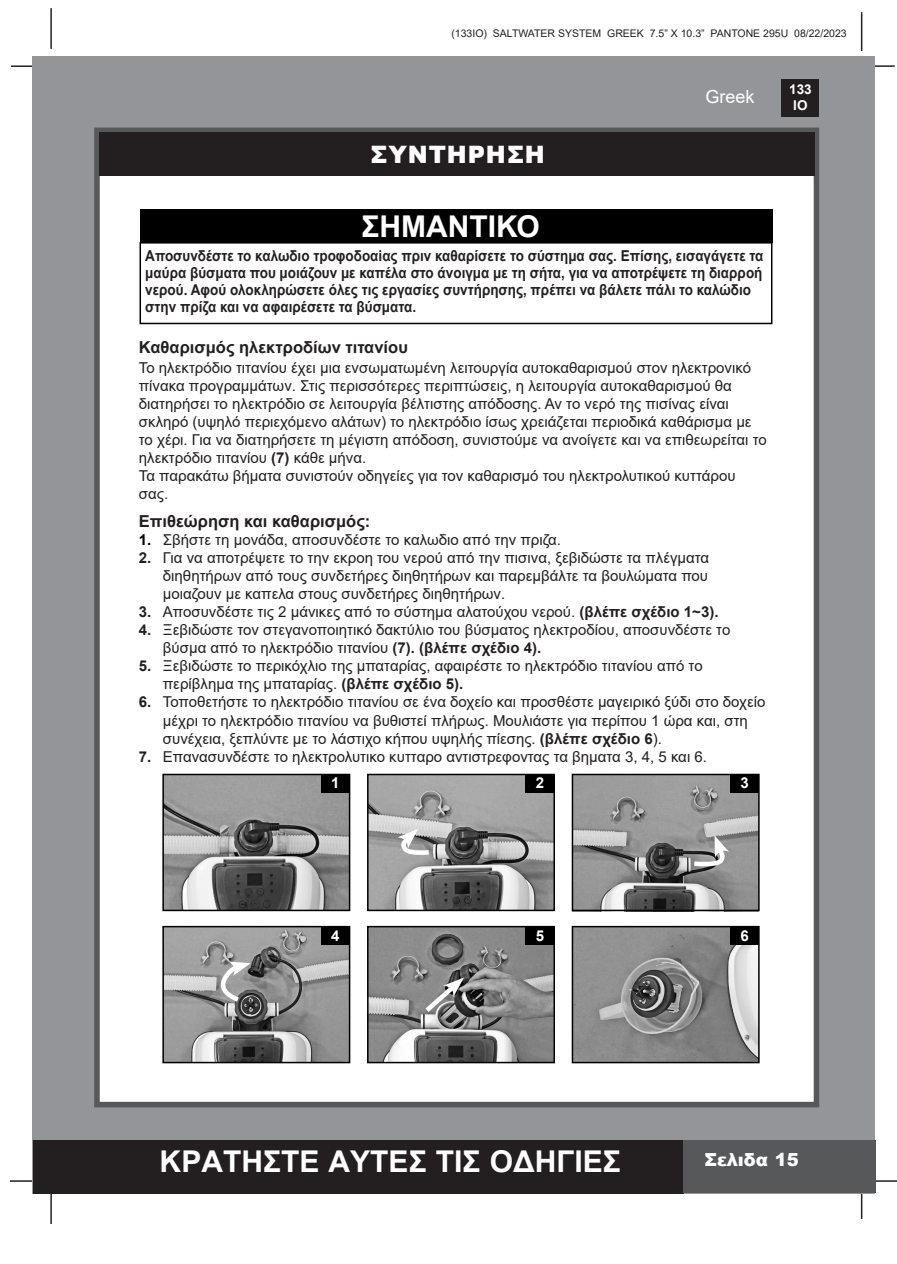
<style>
.page{position:relative;width:897px;height:1264px;background:#fff}
.page>*{position:absolute;margin:0;border:0;box-sizing:border-box;transform-origin:0 0}
.Paragraph_Style1{font:700 30px "Arial";color:#fff}
.t1{font:900 24px "Arial";letter-spacing:.035em;color:#fff}
.t2{font:900 18px "Arial";color:#fff}
.t3{font:18px "Arial";color:#fff}
.Paragraph_Style5{font:700 16.5px "Arial";color:#231f20}
.Paragraph_Style17{font:700 16.5px "Arial";color:#231f20}
.Paragraph_Style1-2{font:15px "Arial";color:#231f20}
.Paragraph_Style5-2{font:700 15px/17.1px "Arial";color:#231f20;scale:.9 1}
.Paragraph_Style139{font:15px "Arial";color:#231f20}
.Paragraph_Style1-3{font:700 15px "Arial";color:#fff}
.t4{font:700 13.5px/16.2px "Arial";color:#fff;text-align:center}
.t5{font:10.5px "Arial";color:#231f20}
.s1{font-weight:700}
.s2{font-weight:700;color:#000}
</style>
<div class="page">
<hr style="left:50px;top:8px;width:2px;height:41px;background:#231f20">
<hr style="left:860px;top:12px;width:2px;height:39px;background:#231f20">
<hr style="left:11px;top:65px;width:31px;height:2px;background:#231f20">
<hr style="left:863px;top:65px;width:31px;height:2px;background:#231f20">
<hr style="left:865px;top:1180px;width:31px;height:1px;background:#231f20">
<hr style="left:860px;top:1189px;width:2px;height:30px;background:#231f20">
<hr style="left:50px;top:1193px;width:2px;height:31px;background:#231f20">
<hr style="left:10px;top:1180px;width:31px;height:1px;background:#231f20">
<div style="left:33px;top:56px;width:842px;height:1137px;background:#939598"></div>
<div style="left:781px;top:79px;width:38px;height:38px;background:#231f20"></div>
<div style="left:33px;top:1140px;width:650px;height:53px;background:#231f20"></div>
<div style="left:682px;top:1140px;width:193px;height:53px;background:#57585a"></div>
<div style="left:94px;top:128px;width:725px;height:979px;background:#fff;border:6px solid #57585a"></div>
<div style="left:99px;top:132px;width:715px;height:44px;background:#231f20"></div>
<div style="left:139px;top:209px;width:633px;height:34px;background:#000"></div>
<div style="left:139px;top:242px;width:633px;height:82px;border:2px solid #000"></div>
<img style="left:165px;top:777px;width:182px;height:131px">
<div style="left:162px;top:774px;width:188px;height:137px;border:2px solid #000"></div>
<div style="left:321px;top:775px;width:28px;height:17px;background:#000"></div>
<img style="left:574px;top:929px;width:182px;height:131px">
<div style="left:571px;top:926px;width:188px;height:137px;border:2px solid #000"></div>
<div style="left:730px;top:927px;width:28px;height:17px;background:#000"></div>
<img style="left:370px;top:929px;width:182px;height:131px">
<div style="left:367px;top:926px;width:188px;height:137px;border:2px solid #000"></div>
<div style="left:526px;top:927px;width:28px;height:17px;background:#000"></div>
<svg style="left:420px;top:977px;width:44px;height:39px;background:#8e8e8e"></svg>
<img style="left:165px;top:929px;width:182px;height:131px">
<div style="left:162px;top:926px;width:188px;height:137px;border:2px solid #000"></div>
<div style="left:321px;top:927px;width:28px;height:17px;background:#000"></div>
<svg style="left:221px;top:961px;width:30px;height:45px"></svg>
<img style="left:370px;top:777px;width:182px;height:131px">
<div style="left:367px;top:774px;width:188px;height:137px;border:2px solid #000"></div>
<div style="left:526px;top:775px;width:28px;height:17px;background:#000"></div>
<svg style="left:396px;top:829px;width:37px;height:28px"></svg>
<img style="left:574px;top:777px;width:182px;height:131px">
<div style="left:571px;top:774px;width:188px;height:137px;border:2px solid #000"></div>
<div style="left:730px;top:775px;width:28px;height:17px;background:#000"></div>
<svg style="left:689px;top:835px;width:40px;height:33px"></svg>
<p class="t5" style="left:451px;top:26px;width:397px">(133IO) SALTWATER SYSTEM GREEK 7.5” X 10.3” PANTONE 295U 08/22/2023</p>
<p class="t1" style="left:370px;top:137px;width:176px">ΣΥΝΤΗΡΗΣΗ</p>
<p class="t3" style="left:705px;top:84px;width:51px">Greek</p>
<p class="Paragraph_Style1" style="left:361px;top:206px;width:180px">ΣΗΜΑΝΤΙΚΟ</p>
<p class="Paragraph_Style5-2" style="left:145px;top:247px;width:688px">Αποσυνδέστε το καλωδιο τpoφoδoαiας πριν καθαρίσετε το σύστημα σας. Επίσης, εισαγάγετε τα μαύρα βύσματα που μοιάζουν με καπέλα στο άνοιγμα με τη σήτα, για να αποτρέψετε τη διαρροή νερού. Αφού ολοκληρώσετε όλες τις εργασίες συντήρησης, πρέπει να βάλετε πάλι το καλώδιο στην πρίζα και να αφαιρέσετε τα βύσματα.</p>
<p class="Paragraph_Style5" style="left:139px;top:335px;width:270px">Καθαρισμός ηλεκτροδίων τιτανίου</p>
<p class="Paragraph_Style1-2" style="left:139px;top:357px;width:613px">Το ηλεκτρόδιο τιτανίου έχει μια ενσωματωμένη λειτουργία αυτοκαθαρισμού στον ηλεκτρονικό</p>
<p class="Paragraph_Style1-2" style="left:139px;top:375px;width:594px">πίνακα προγραμμάτων. Στις περισσότερες περιπτώσεις, η λειτουργία αυτοκαθαρισμού θα</p>
<p class="Paragraph_Style1-2" style="left:139px;top:393px;width:591px">διατηρήσει το ηλεκτρόδιο σε λειτουργία βέλτιστης απόδοσης. Αν το νερό της πισίνας είναι</p>
<p class="Paragraph_Style1-2" style="left:139px;top:411px;width:614px">σκληρό (υψηλό περιεχόμενο αλάτων) το ηλεκτρόδιο ίσως χρειάζεται περιοδικά καθάρισμα με</p>
<p class="Paragraph_Style1-2" style="left:139px;top:429px;width:629px">το χέρι. Για να διατηρήσετε τη μέγιστη απόδοση, συνιστούμε να ανοίγετε και να επιθεωρείται το</p>
<p class="Paragraph_Style1-2" style="left:139px;top:447px;width:229px">ηλεκτρόδιο τιτανίου <span class="s1">(7)</span> κάθε μήνα.</p>
<p class="Paragraph_Style1-2" style="left:139px;top:465px;width:598px">Τα παρακάτω βήματα συνιστούν οδηγείες για τον καθαρισμό του ηλεκτρολυτικού κυττάρου</p>
<p class="Paragraph_Style1-2" style="left:139px;top:483px;width:31px">σας.</p>
<p class="Paragraph_Style17" style="left:139px;top:510px;width:233px">Επιθεώρηση και καθαρισμός:</p>
<p class="Paragraph_Style1-2" style="left:139px;top:530px;width:423px"><span class="s2">1.</span> Σβήστε τη μονάδα, αποσυνδέστε το καλωδιο από την πριζα.</p>
<p class="Paragraph_Style1-2" style="left:139px;top:548px;width:571px"><span class="s1">2.</span> Για να αποτρέψετε το την εκροη του νερού από την πισινα, ξεβιδώστε τα πλέγματα</p>
<p class="Paragraph_Style1-2" style="left:163px;top:566px;width:546px">διηθητήρων από τους συνδετήρες διηθητήρων και παρεμβάλτε τα βουλώματα που</p>
<p class="Paragraph_Style1-2" style="left:163px;top:584px;width:344px">μοιαζουν με καπελα στους συνδετήρες διηθητήρων.</p>
<p class="Paragraph_Style1-2" style="left:139px;top:602px;width:581px"><span class="s1">3.</span> Αποσυνδέστε τις 2 μάνικες από το σύστημα αλατούχου νερού. <span class="s1">(βλέπε σχέδιο 1~3).</span></p>
<p class="Paragraph_Style1-2" style="left:139px;top:620px;width:593px"><span class="s1">4.</span> Ξεβιδώστε τον στεγανοποιητικό δακτύλιο του βύσματος ηλεκτροδίου, αποσυνδέστε το</p>
<p class="Paragraph_Style1-2" style="left:163px;top:638px;width:380px">βύσμα από το ηλεκτρόδιο τιτανίου <span class="s1">(7). (βλέπε σχέδιο 4).</span></p>
<p class="Paragraph_Style1-2" style="left:139px;top:656px;width:565px"><span class="s1">5.</span> Ξεβιδώστε το περικόχλιο της μπαταρίας, αφαιρέστε το ηλεκτρόδιο τιτανίου από το</p>
<p class="Paragraph_Style1-2" style="left:163px;top:674px;width:302px">περίβλημα της μπαταρίας. <span class="s1">(βλέπε σχέδιο 5).</span></p>
<p class="Paragraph_Style1-2" style="left:139px;top:692px;width:628px"><span class="s1">6.</span> Τοποθετήστε το ηλεκτρόδιο τιτανίου σε ένα δοχείο και προσθέστε μαγειρικό ξύδι στο δοχείο</p>
<p class="Paragraph_Style1-2" style="left:163px;top:710px;width:586px">μέχρι το ηλεκτρόδιο τιτανίου να βυθιστεί πλήρως. Μουλιάστε για περίπου 1 ώρα και, στη</p>
<p class="Paragraph_Style1-2" style="left:163px;top:728px;width:500px">συνέχεια, ξεπλύντε με το λάστιχο κήπου υψηλής πίεσης. <span class="s1">(βλέπε σχέδιο 6</span>).</p>
<p class="Paragraph_Style139" style="left:139px;top:746px;width:569px"><span class="s1">7.</span> Επανασυνδέστε το ηλεκτρολυτικο κυτταρο αντιστρεφοντας τα βηματα 3, 4, 5 και 6.</p>
<p class="Paragraph_Style1-3" style="left:331px;top:772px;width:10px">1</p>
<p class="Paragraph_Style1-3" style="left:535px;top:772px;width:10px">2</p>
<p class="Paragraph_Style1-3" style="left:740px;top:772px;width:10px">3</p>
<p class="t4" style="left:789px;top:81px;width:24px">133<br>IO</p>
<p class="Paragraph_Style1-3" style="left:331px;top:924px;width:10px">4</p>
<p class="Paragraph_Style1-3" style="left:535px;top:924px;width:10px">5</p>
<p class="Paragraph_Style1-3" style="left:740px;top:924px;width:10px">6</p>
<h1 class="Paragraph_Style1" style="left:160px;top:1140px;width:462px">ΚΡΑΤΗΣΤΕ ΑΥΤΕΣ ΤΙΣ ΟΔΗΓΙΕΣ</h1>
<p class="t2" style="left:704px;top:1146px;width:96px">Σελιδα 15</p>
</div>
